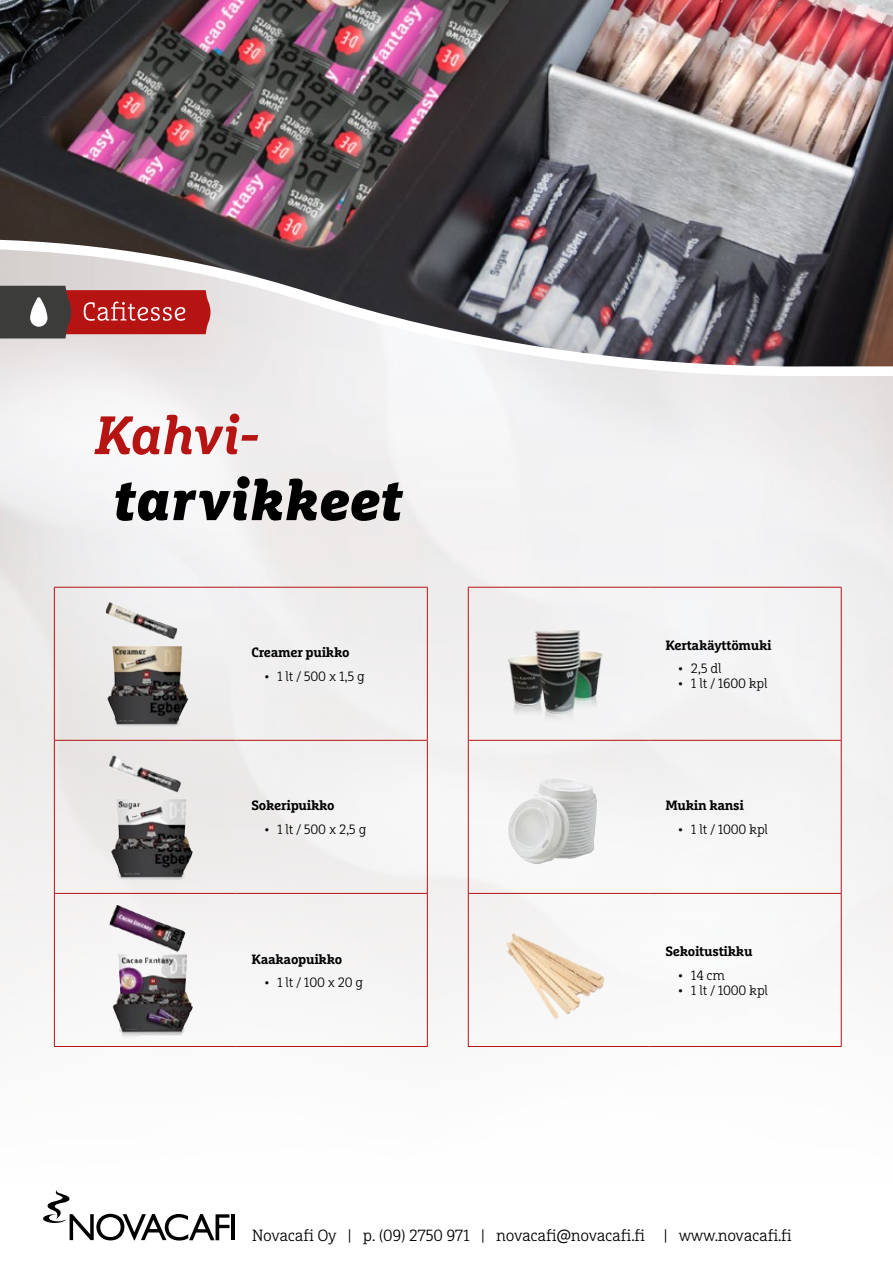
<style>
.page{position:relative;width:893px;height:1263px;background:#fff}
.page>*{position:absolute;margin:0;border:0;box-sizing:border-box;transform-origin:0 0}
.t1{font:italic 900 57px "Marselis Slab Pro";color:#000}
.t2{font:italic 700 54px "Marselis Slab Pro";letter-spacing:-.005em;color:#b51412}
.t3{font:300 16.2px "Marselis Slab Pro";letter-spacing:-.02em;color:#000}
.t4{font:300 13.5px "Marselis Slab Pro";letter-spacing:-.02em;color:#000}
.t5{font:700 13.5px "Marselis Slab Pro";letter-spacing:-.02em;color:#000}
</style>
<div class="page">
<img style="left:0;top:0;width:893px;height:239px">
<img style="left:0;top:249px;width:893px;height:992px">
<hr style="left:232px;top:1214px;width:3px;height:26px;background:#000">
<svg style="left:43px;top:1190px;width:186px;height:50px"></svg>
<svg style="left:0;top:285px;width:210px;height:53px;background:#9c4a49"></svg>
<hr style="left:54px;top:587px;width:182px;height:1px;background:#b51412">
<hr style="left:54px;top:588px;width:1px;height:152px;background:#b51412">
<hr style="left:236px;top:587px;width:192px;height:1px;background:#b51412">
<hr style="left:427px;top:588px;width:1px;height:152px;background:#b51412">
<hr style="left:54px;top:740px;width:182px;height:1px;background:#b51412">
<hr style="left:54px;top:741px;width:1px;height:152px;background:#b51412">
<hr style="left:236px;top:740px;width:192px;height:1px;background:#b51412">
<hr style="left:427px;top:741px;width:1px;height:152px;background:#b51412">
<hr style="left:54px;top:893px;width:182px;height:1px;background:#b51412">
<hr style="left:54px;top:894px;width:1px;height:152px;background:#b51412">
<hr style="left:236px;top:893px;width:192px;height:1px;background:#b51412">
<hr style="left:427px;top:894px;width:1px;height:152px;background:#b51412">
<hr style="left:54px;top:1046px;width:182px;height:1px;background:#b51412">
<hr style="left:236px;top:1046px;width:192px;height:1px;background:#b51412">
<img style="left:102px;top:602px;width:87px;height:125px">
<img style="left:109px;top:755px;width:84px;height:129px">
<img style="left:108px;top:905px;width:87px;height:137px">
<hr style="left:468px;top:587px;width:181px;height:1px;background:#b51412">
<hr style="left:468px;top:588px;width:1px;height:152px;background:#b51412">
<hr style="left:649px;top:587px;width:193px;height:1px;background:#b51412">
<hr style="left:841px;top:588px;width:1px;height:152px;background:#b51412">
<hr style="left:468px;top:740px;width:181px;height:1px;background:#b51412">
<hr style="left:468px;top:741px;width:1px;height:152px;background:#b51412">
<hr style="left:649px;top:740px;width:193px;height:1px;background:#b51412">
<hr style="left:841px;top:741px;width:1px;height:152px;background:#b51412">
<hr style="left:468px;top:893px;width:181px;height:1px;background:#b51412">
<hr style="left:468px;top:894px;width:1px;height:152px;background:#b51412">
<hr style="left:649px;top:893px;width:193px;height:1px;background:#b51412">
<hr style="left:841px;top:894px;width:1px;height:152px;background:#b51412">
<hr style="left:468px;top:1046px;width:181px;height:1px;background:#b51412">
<hr style="left:649px;top:1046px;width:193px;height:1px;background:#b51412">
<img style="left:506px;top:604px;width:101px;height:126px">
<img style="left:507px;top:777px;width:91px;height:87px">
<img style="left:504px;top:894px;width:105px;height:133px">
<h2 class="t2" style="left:95px;top:401px;width:166px">Kahvi-</h2>
<h1 class="t1" style="left:114px;top:464px;width:291px">tarvikkeet</h1>
<p class="t5" style="left:252px;top:644px;width:99px">Creamer puikko</p>
<p class="t4" style="left:264px;top:668px;width:102px">• 1 lt / 500 x 1,5 g</p>
<p class="t5" style="left:252px;top:797px;width:85px">Sokeripuikko</p>
<p class="t4" style="left:264px;top:821px;width:104px">• 1 lt / 500 x 2,5 g</p>
<p class="t5" style="left:252px;top:950px;width:92px">Kaakaopuikko</p>
<p class="t4" style="left:264px;top:974px;width:100px">• 1 lt / 100 x 20 g</p>
<p class="t5" style="left:665px;top:637px;width:108px">Kertakäyttömuki</p>
<p class="t4" style="left:678px;top:660px;width:45px">• 2,5 dl</p>
<p class="t4" style="left:678px;top:675px;width:91px">• 1 lt / 1600 kpl</p>
<p class="t5" style="left:665px;top:797px;width:80px">Mukin kansi</p>
<p class="t4" style="left:678px;top:821px;width:91px">• 1 lt / 1000 kpl</p>
<p class="t5" style="left:665px;top:943px;width:89px">Sekoitustikku</p>
<p class="t4" style="left:678px;top:966px;width:48px">• 14 cm</p>
<p class="t4" style="left:678px;top:981px;width:91px">• 1 lt / 1000 kpl</p>
<p class="t3" style="left:252px;top:1225px;width:542px">Novacafi Oy | p. (09) 2750 971 | novacafi@novacafi.fi | www.novacafi.fi</p>
</div>
